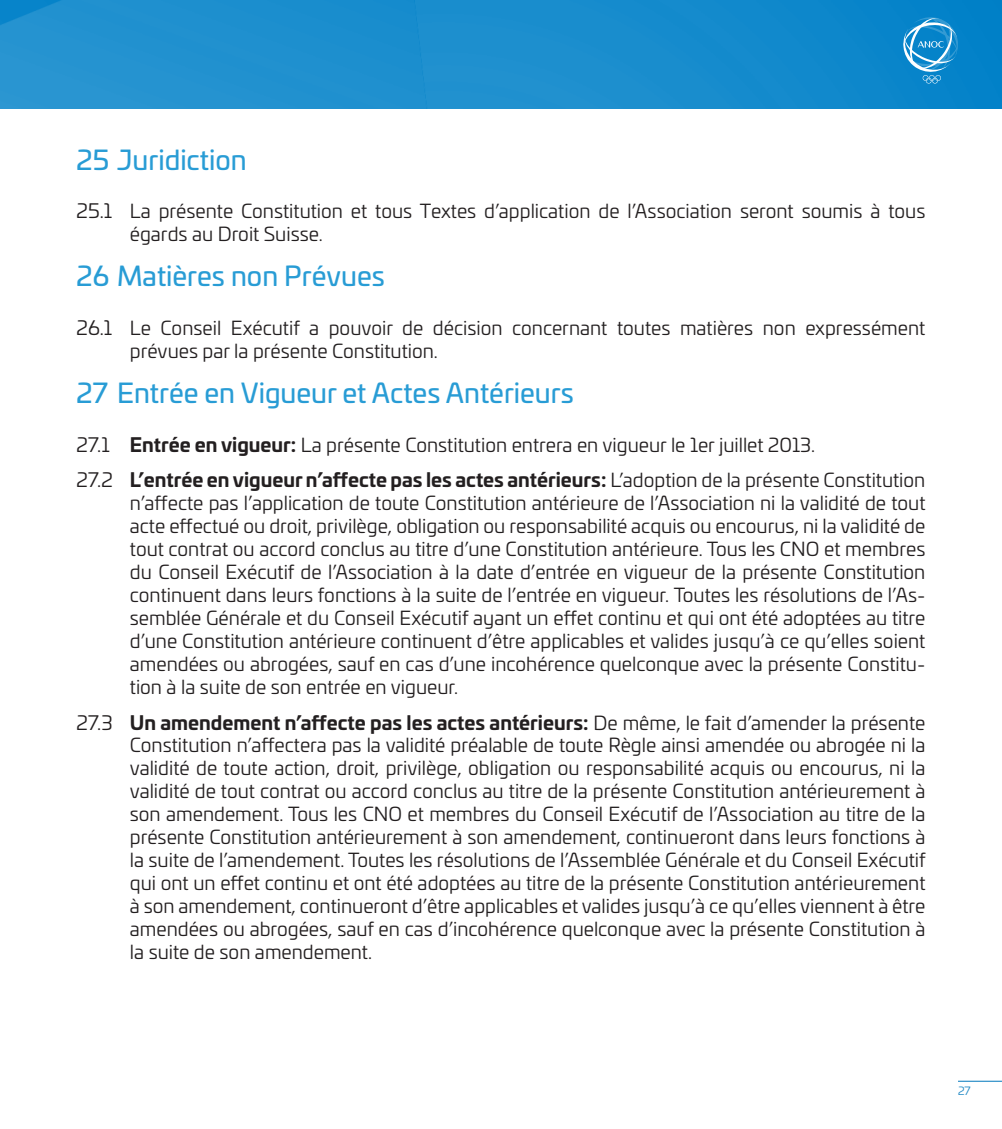
<style>
.page{position:relative;width:1002px;height:1129px;background:#fff}
.page>*{position:absolute;margin:0;border:0;box-sizing:border-box;transform-origin:0 0}
.t1{font:27px "Univia Pro";color:#289cd5}
.t2{font:19.12px/22.9px "Univia Pro";color:#231f20}
.t3{font:11.25px "Univia Pro";color:#1d87c4}
.s1{font-size:19.8px}
.s2{font-weight:700}
</style>
<div class="page">
<hr style="left:957px;top:1081px;width:44px;height:1px;background:#1d87c4">
<img style="left:0;top:0;width:1001px;height:108px">
<svg style="left:903px;top:17px;width:54px;height:67px;background:#359ad3"></svg>
<p class="t1" style="left:77px;top:140px;width:171px">25 Juridiction</p>
<p class="t2" style="left:130px;top:199px;width:797px;text-indent:-53px"><span class="s1">25.1</span> La présente Constitution et tous Textes d’application de l’Association seront soumis à tous égards au Droit Suisse.</p>
<p class="t1" style="left:77px;top:256px;width:309px">26 Matières non Prévues</p>
<p class="t2" style="left:130px;top:316px;width:796px;text-indent:-53px"><span class="s1">26.1</span> Le Conseil Exécutif a pouvoir de décision concernant toutes matières non expressément prévues par la présente Constitution.</p>
<p class="t1" style="left:77px;top:373px;width:498px">27 Entrée en Vigueur et Actes Antérieurs</p>
<p class="t2" style="left:77px;top:432px;width:740px"><span class="s1">27.1</span> <span class="s2">Entrée en vigueur:</span> La présente Constitution entrera en vigueur le 1er juillet 2013.</p>
<p class="t2" style="left:130px;top:468px;width:797px;text-align:justify;text-indent:-53px"><span class="s1">27.2</span> <span class="s2">L’entrée en vigueur n’affecte pas les actes antérieurs:</span> L’adoption de la présente Constitution n’affecte pas l’application de toute Constitution antérieure de l’Association ni la validité de tout acte effectué ou droit, privilège, obligation ou responsabilité acquis ou encourus, ni la validité de tout contrat ou accord conclus au titre d’une Constitution antérieure. Tous les CNO et membres du Conseil Exécutif de l’Association à la date d’entrée en vigueur de la présente Constitution continuent dans leurs fonctions à la suite de l’entrée en vigueur. Toutes les résolutions de l’As&shy;semblée Générale et du Conseil Exécutif ayant un effet continu et qui ont été adoptées au titre d’une Constitution antérieure continuent d’être applicables et valides jusqu’à ce qu’elles soient amendées ou abrogées, sauf en cas d’une incohérence quelconque avec la présente Constitu&shy;tion à la suite de son entrée en vigueur.</p>
<p class="t2" style="left:130px;top:710px;width:797px;text-align:justify;text-indent:-53px"><span class="s1">27.3</span> <span class="s2">Un amendement n’affecte pas les actes antérieurs:</span> De même, le fait d’amender la présente Constitution n’affectera pas la validité préalable de toute Règle ainsi amendée ou abrogée ni la validité de toute action, droit, privilège, obligation ou responsabilité acquis ou encourus, ni la validité de tout contrat ou accord conclus au titre de la présente Constitution antérieurement à son amendement. Tous les CNO et membres du Conseil Exécutif de l’Association au titre de la présente Constitution antérieurement à son amendement, continueront dans leurs fonctions à la suite de l’amendement. Toutes les résolutions de l’Assemblée Générale et du Conseil Exécutif qui ont un effet continu et ont été adoptées au titre de la présente Constitution antérieurement à son amendement, continueront d’être applicables et valides jusqu’à ce qu’elles viennent à être amendées ou abrogées, sauf en cas d’incohérence quelconque avec la présente Constitution à la suite de son amendement.</p>
<p class="t3" style="left:957px;top:1082px;width:14px">27</p>
</div>
